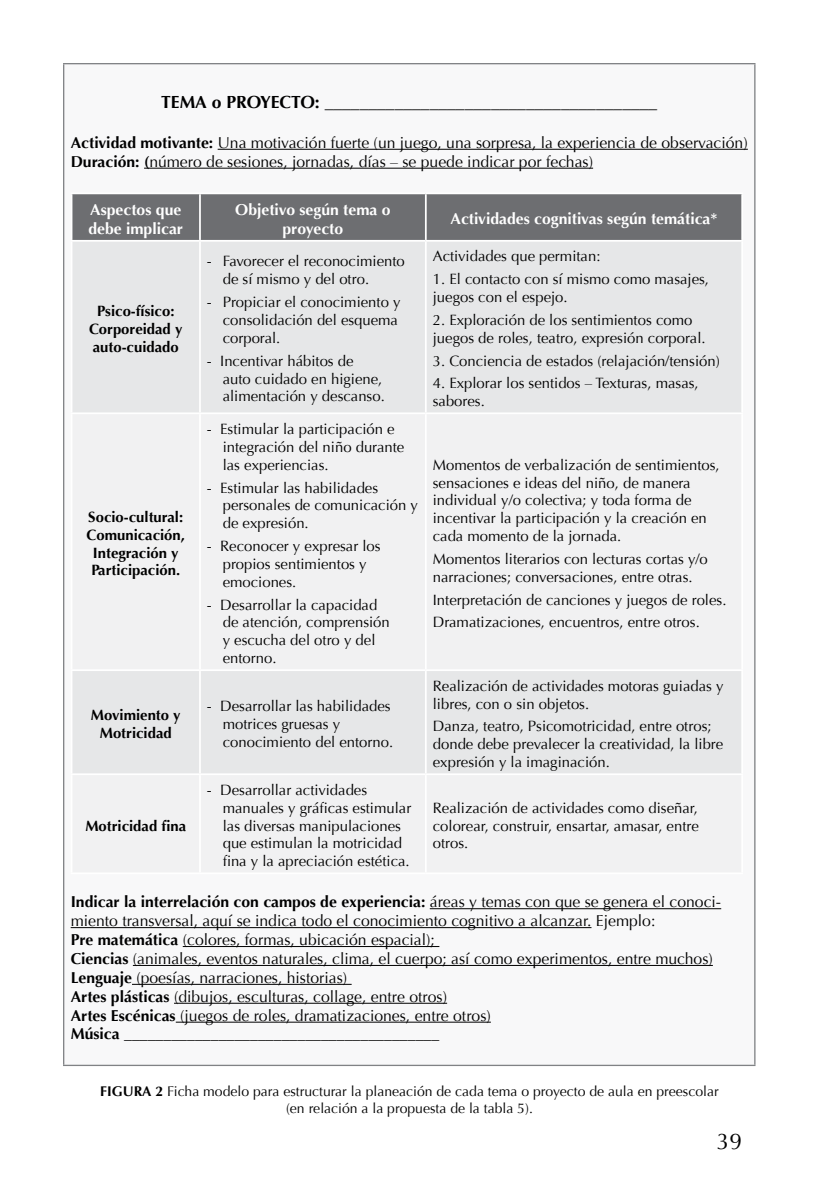
<style>
.page{position:relative;width:819px;height:1191px;background:#fff}
.page>*{position:absolute;margin:0;border:0;box-sizing:border-box;transform-origin:0 0}
.t1{font:22.75px "Optima";color:#000}
.t2{font:17.5px "Optima";color:#000}
.t3{font:15.75px/18.9px "Optima";color:#000}
.t4{font:700 15.75px/18.9px "Optima";color:#fff}
.t5{font:14.88px/17.8px "Optima";color:#000}
.t6{font:700 14.88px/17.8px "Optima";color:#000;text-align:center}
.t7{font:14px/16.8px "Optima";color:#000;text-align:center}
.s1{font-weight:700}
</style>
<div class="page">
<div style="left:64px;top:64px;width:690px;height:1001px;background:#f1f1f2"></div>
<hr style="left:63px;top:63px;width:692px;height:1px;background:#808285">
<hr style="left:63px;top:64px;width:1px;height:1000px;background:#808285">
<hr style="left:754px;top:64px;width:1px;height:1000px;background:#808285">
<hr style="left:63px;top:1064px;width:692px;height:2px;background:#808285">
<hr style="left:218px;top:149px;width:529px;height:1px;background:#000">
<hr style="left:144px;top:168px;width:449px;height:1px;background:#000">
<hr style="left:430px;top:908px;width:291px;height:1px;background:#000">
<hr style="left:71px;top:927px;width:520px;height:1px;background:#000">
<hr style="left:183px;top:946px;width:256px;height:1px;background:#000">
<hr style="left:133px;top:965px;width:579px;height:1px;background:#000">
<hr style="left:132px;top:984px;width:219px;height:1px;background:#000">
<hr style="left:174px;top:1002px;width:273px;height:1px;background:#000">
<hr style="left:176px;top:1021px;width:315px;height:1px;background:#000">
<div style="left:72px;top:194px;width:669px;height:46px;background:#6d6e71"></div>
<div style="left:73px;top:242px;width:668px;height:170px;background:#e6e7e8"></div>
<div style="left:73px;top:671px;width:668px;height:102px;background:#e6e7e8"></div>
<hr style="left:71px;top:192px;width:129px;height:2px;background:#fff">
<hr style="left:71px;top:194px;width:1px;height:46px;background:#fff">
<hr style="left:200px;top:192px;width:226px;height:2px;background:#fff">
<hr style="left:199px;top:194px;width:2px;height:46px;background:#fff">
<hr style="left:426px;top:192px;width:317px;height:2px;background:#fff">
<hr style="left:425px;top:194px;width:1px;height:46px;background:#fff">
<hr style="left:741px;top:194px;width:2px;height:46px;background:#fff">
<hr style="left:71px;top:240px;width:129px;height:2px;background:#fff">
<hr style="left:71px;top:242px;width:1px;height:170px;background:#fff">
<hr style="left:200px;top:240px;width:226px;height:2px;background:#fff">
<hr style="left:199px;top:242px;width:2px;height:170px;background:#fff">
<hr style="left:426px;top:240px;width:317px;height:2px;background:#fff">
<hr style="left:425px;top:242px;width:1px;height:170px;background:#fff">
<hr style="left:741px;top:242px;width:2px;height:170px;background:#fff">
<hr style="left:71px;top:412px;width:129px;height:2px;background:#fff">
<hr style="left:71px;top:414px;width:1px;height:255px;background:#fff">
<hr style="left:200px;top:412px;width:226px;height:2px;background:#fff">
<hr style="left:199px;top:414px;width:2px;height:255px;background:#fff">
<hr style="left:426px;top:412px;width:317px;height:2px;background:#fff">
<hr style="left:425px;top:414px;width:1px;height:255px;background:#fff">
<hr style="left:741px;top:414px;width:2px;height:255px;background:#fff">
<hr style="left:71px;top:669px;width:129px;height:2px;background:#fff">
<hr style="left:71px;top:671px;width:1px;height:102px;background:#fff">
<hr style="left:200px;top:669px;width:226px;height:2px;background:#fff">
<hr style="left:199px;top:671px;width:2px;height:102px;background:#fff">
<hr style="left:426px;top:669px;width:317px;height:2px;background:#fff">
<hr style="left:425px;top:671px;width:1px;height:102px;background:#fff">
<hr style="left:741px;top:671px;width:2px;height:102px;background:#fff">
<hr style="left:71px;top:773px;width:129px;height:2px;background:#fff">
<hr style="left:71px;top:775px;width:1px;height:97px;background:#fff">
<hr style="left:200px;top:773px;width:226px;height:2px;background:#fff">
<hr style="left:199px;top:775px;width:2px;height:97px;background:#fff">
<hr style="left:426px;top:773px;width:317px;height:2px;background:#fff">
<hr style="left:425px;top:775px;width:1px;height:97px;background:#fff">
<hr style="left:741px;top:775px;width:2px;height:97px;background:#fff">
<hr style="left:71px;top:872px;width:129px;height:2px;background:#fff">
<hr style="left:200px;top:872px;width:226px;height:2px;background:#fff">
<hr style="left:426px;top:872px;width:317px;height:2px;background:#fff">
<p class="t2" style="left:161px;top:92px;width:497px"><span class="s1">TEMA o PROYECTO:</span> ______________________________________</p>
<p class="t3" style="left:71px;top:133px;width:678px"><span class="s1">Actividad motivante:</span> Una motivación fuerte (un juego, una sorpresa, la experiencia de observación)<br><span class="s1">Duración: (</span>número de sesiones, jornadas, días – se puede indicar por fechas)</p>
<p class="t4" style="left:88px;top:200px;width:96px">Aspectos que debe implicar</p>
<p class="t4" style="left:235px;top:200px;width:157px;text-align:center">Objetivo según tema o proyecto</p>
<p class="t4" style="left:450px;top:210px;width:268px">Actividades cognitivas según temática*</p>
<p class="t6" style="left:89px;top:302px;width:95px">Psico-físico:<br>Corporeidad y auto-cuidado</p>
<p class="t6" style="left:87px;top:508px;width:100px">Socio-cultural:<br>Comunicación,<br>Integración y<br>Participación.</p>
<p class="t5" style="left:223px;top:253px;width:183px;text-indent:-16px">- Favorecer el reconocimiento de sí mismo y del otro.</p>
<p class="t5" style="left:223px;top:293px;width:179px;text-indent:-16px">- Propiciar el conocimiento y consolidación del esquema corporal.</p>
<p class="t5" style="left:223px;top:352px;width:164px;text-indent:-16px">- Incentivar hábitos de auto cuidado en higiene, alimentación y descanso.</p>
<p class="t5" style="left:223px;top:420px;width:183px;text-indent:-16px">- Estimular la participación e integración del niño durante las experiencias.</p>
<p class="t5" style="left:223px;top:479px;width:197px;text-indent:-16px">- Estimular las habilidades personales de comunicación y de expresión.</p>
<p class="t5" style="left:223px;top:537px;width:159px;text-indent:-16px">- Reconocer y expresar los propios sentimientos y emociones.</p>
<p class="t5" style="left:223px;top:596px;width:169px;text-indent:-16px">- Desarrollar la capacidad de atención, comprensión y escucha del otro y del entorno.</p>
<p class="t6" style="left:91px;top:706px;width:91px">Movimiento y<br>Motricidad</p>
<p class="t5" style="left:223px;top:697px;width:172px;text-indent:-16px">- Desarrollar las habilidades motrices gruesas y conocimiento del entorno.</p>
<p class="t6" style="left:85px;top:816px;width:102px">Motricidad fina</p>
<p class="t5" style="left:223px;top:781px;width:190px;text-indent:-16px">- Desarrollar actividades manuales y gráficas estimular las diversas manipulaciones que estimulan la motricidad fina y la apreciación estética.</p>
<p class="t5" style="left:433px;top:248px;width:169px">Actividades que permitan:</p>
<p class="t5" style="left:433px;top:270px;width:278px">1. El contacto con sí mismo como masajes, juegos con el espejo.</p>
<p class="t5" style="left:433px;top:311px;width:274px">2. Exploración de los sentimientos como juegos de roles, teatro, expresión corporal.</p>
<p class="t5" style="left:433px;top:352px;width:288px">3. Conciencia de estados (relajación/tensión)</p>
<p class="t5" style="left:433px;top:375px;width:267px">4. Explorar los sentidos – Texturas, masas, sabores.</p>
<p class="t5" style="left:433px;top:456px;width:288px">Momentos de verbalización de sentimientos, sensaciones e ideas del niño, de manera individual y/o colectiva; y toda forma de incentivar la participación y la creación en cada momento de la jornada.</p>
<p class="t5" style="left:433px;top:550px;width:276px">Momentos literarios con lecturas cortas y/o narraciones; conversaciones, entre otras.</p>
<p class="t5" style="left:433px;top:588px;width:295px;line-height:22.8px">Interpretación de canciones y juegos de roles.<br>Dramatizaciones, encuentros, entre otros.</p>
<p class="t5" style="left:433px;top:677px;width:292px">Realización de actividades motoras guiadas y libres, con o sin objetos.</p>
<p class="t5" style="left:433px;top:717px;width:292px">Danza, teatro, Psicomotricidad, entre otros; donde debe prevalecer la creatividad, la libre expresión y la imaginación.</p>
<p class="t5" style="left:433px;top:799px;width:267px;text-align:justify">Realización de actividades como diseñar, colorear, construir, ensartar, amasar, entre otros.</p>
<p class="t3" style="left:71px;top:892px;width:652px"><span class="s1">Indicar la interrelación con campos de experiencia:</span> áreas y temas con que se genera el conoci&shy;miento transversal, aquí se indica todo el conocimiento cognitivo a alcanzar. Ejemplo:<br><span class="s1">Pre matemática</span> (colores, formas, ubicación espacial);<br><span class="s1">Ciencias</span> (animales, eventos naturales, clima, el cuerpo; así como experimentos, entre muchos)<br><span class="s1">Lenguaje</span> (poesías, narraciones, historias)<br><span class="s1">Artes plásticas</span> (dibujos, esculturas, collage, entre otros)<br><span class="s1">Artes Escénicas</span> (juegos de roles, dramatizaciones, entre otros)<br><span class="s1">Música</span> ________________________________________</p>
<p class="t7" style="left:100px;top:1082px;width:620px"><span class="s1">FIGURA 2</span> Ficha modelo para estructurar la planeación de cada tema o proyecto de aula en preescolar (en relación a la propuesta de la tabla 5).</p>
<h1 class="t1" style="left:716px;top:1128px;width:27px">39</h1>
</div>
